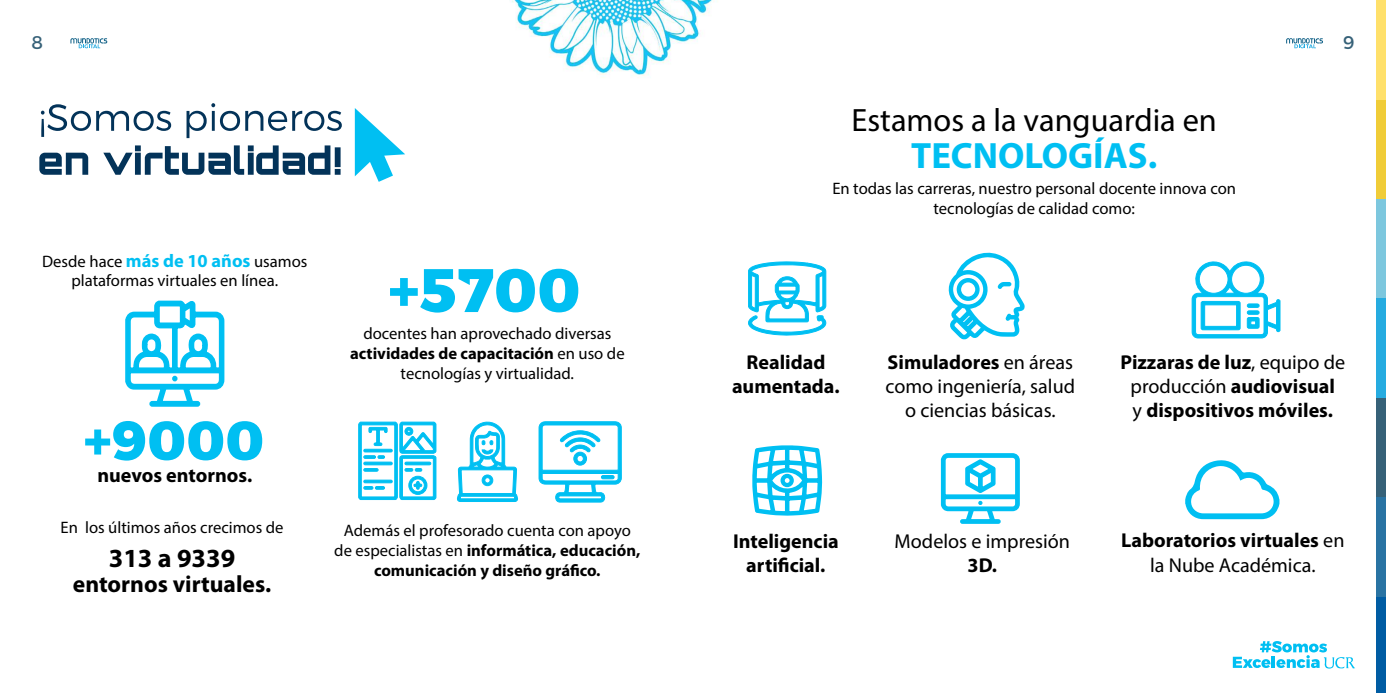
<style>
.page{position:relative;width:1386px;height:693px;background:#fff}
.page>*{position:absolute;margin:0;border:0;box-sizing:border-box;transform-origin:0 0}
.t1{font:61.25px "Trueno Ex Bd";color:#00bff2}
.t2{font:55.12px "Trueno Ex Bd";color:#00bff2}
.t3{font:700 36.75px "Myriad Pro";color:#00bff2}
.t4{font:32.38px "Myriad Pro";color:#000}
.t5{font:700 26.25px "Myriad Pro";color:#000}
.t6{font:700 23.62px "Myriad Pro";color:#000}
.t7{font:700 20.12px/24.2px "Myriad Pro";color:#000;text-align:center}
.t8{font:20.12px/24.2px "Myriad Pro";color:#000;text-align:center}
.t9{font:18.38px "Trueno Rg";color:#366178}
.t10{font:16.62px/19.9px "Myriad Pro";color:#000;text-align:center}
.s1{font-weight:700;font-size:18.38px;color:#00bff2}
.s2{font-weight:700}
.s3{font-weight:400}
</style>
<div class="page">
<svg style="left:39px;top:153px;width:49px;height:22px"></svg>
<svg style="left:103px;top:145px;width:238px;height:30px"></svg>
<svg style="left:41px;top:104px;width:130px;height:33px"></svg>
<svg style="left:187px;top:103px;width:155px;height:35px"></svg>
<svg style="left:355px;top:108px;width:50px;height:74px"></svg>
<img style="left:511px;top:0;width:203px;height:78px">
<div style="left:1377px;top:596px;width:9px;height:97px;background:#005ca3"></div>
<div style="left:1377px;top:497px;width:9px;height:99px;background:#2973a3"></div>
<div style="left:1377px;top:398px;width:9px;height:99px;background:#366178"></div>
<div style="left:1377px;top:298px;width:9px;height:99px;background:#26abe0"></div>
<div style="left:1377px;top:199px;width:9px;height:99px;background:#7dc7de"></div>
<div style="left:1377px;top:99px;width:9px;height:100px;background:#f0cc38"></div>
<div style="left:1377px;top:0;width:9px;height:99px;background:#ffe06b"></div>
<svg style="left:1286px;top:38px;width:37px;height:10px"></svg>
<svg style="left:1233px;top:641px;width:122px;height:28px"></svg>
<svg style="left:70px;top:38px;width:37px;height:10px"></svg>
<svg style="left:125px;top:300px;width:100px;height:107px"></svg>
<svg style="left:358px;top:421px;width:79px;height:79px"></svg>
<svg style="left:457px;top:421px;width:61px;height:81px"></svg>
<svg style="left:538px;top:421px;width:84px;height:82px"></svg>
<svg style="left:752px;top:445px;width:71px;height:71px"></svg>
<svg style="left:940px;top:453px;width:80px;height:71px"></svg>
<svg style="left:1185px;top:460px;width:94px;height:59px"></svg>
<svg style="left:748px;top:261px;width:79px;height:75px"></svg>
<svg style="left:1191px;top:261px;width:90px;height:78px"></svg>
<svg style="left:948px;top:252px;width:77px;height:88px"></svg>
<p class="t9" style="left:32px;top:31px;width:13px">8</p>
<p class="t9" style="left:1343px;top:31px;width:13px">9</p>
<p class="t10" style="left:42px;top:251px;width:267px">Desde hace <span class="s1">más de 10 años</span> usamos plataformas virtuales en línea.</p>
<h2 class="t2" style="left:83px;top:406px;width:182px">+9000</h2>
<p class="t7" style="left:97px;top:462px;width:156px">nuevos entornos.</p>
<h1 class="t1" style="left:388px;top:252px;width:194px">+5700</h1>
<p class="t10" style="left:350px;top:323px;width:276px">docentes han aprovechado diversas <span class="s2">actividades de capacitación</span> en uso de tecnologías y virtualidad.</p>
<p class="t10" style="left:61px;top:518px;width:224px">En los últimos años crecimos de</p>
<p class="t10" style="left:334px;top:520px;width:308px">Además el profesorado cuenta con apoyo de especialistas en <span class="s2">informática, educación, comunicación y diseño gráfico.</span></p>
<h3 class="t5" style="left:109px;top:541px;width:128px">313 a 9339</h3>
<h3 class="t6" style="left:73px;top:569px;width:200px">entornos virtuales.</h3>
<h3 class="t4" style="left:852px;top:100px;width:367px">Estamos a la vanguardia en</h3>
<h3 class="t3" style="left:911px;top:132px;width:248px">TECNOLOGÍAS.</h3>
<p class="t10" style="left:832px;top:178px;width:405px">En todas las carreras, nuestro personal docente innova con tecnologías de calidad como:</p>
<p class="t7" style="left:732px;top:349px;width:109px">Realidad aumentada.</p>
<p class="t8" style="left:886px;top:350px;width:191px"><span class="s2">Simuladores</span> en áreas como ingeniería, salud o ciencias básicas.</p>
<p class="t7" style="left:1121px;top:349px;width:226px">Pizzaras de luz<span class="s3">, equipo de producción</span> audiovisual<br><span class="s3">y</span> dispositivos móviles.</p>
<p class="t7" style="left:733px;top:529px;width:107px">Inteligencia artificial.</p>
<p class="t8" style="left:895px;top:529px;width:177px">Modelos e impresión</p>
<p class="t7" style="left:968px;top:553px;width:31px">3D.</p>
<p class="t7" style="left:1121px;top:528px;width:225px">Laboratorios virtuales <span class="s3">en la Nube Académica.</span></p>
</div>
